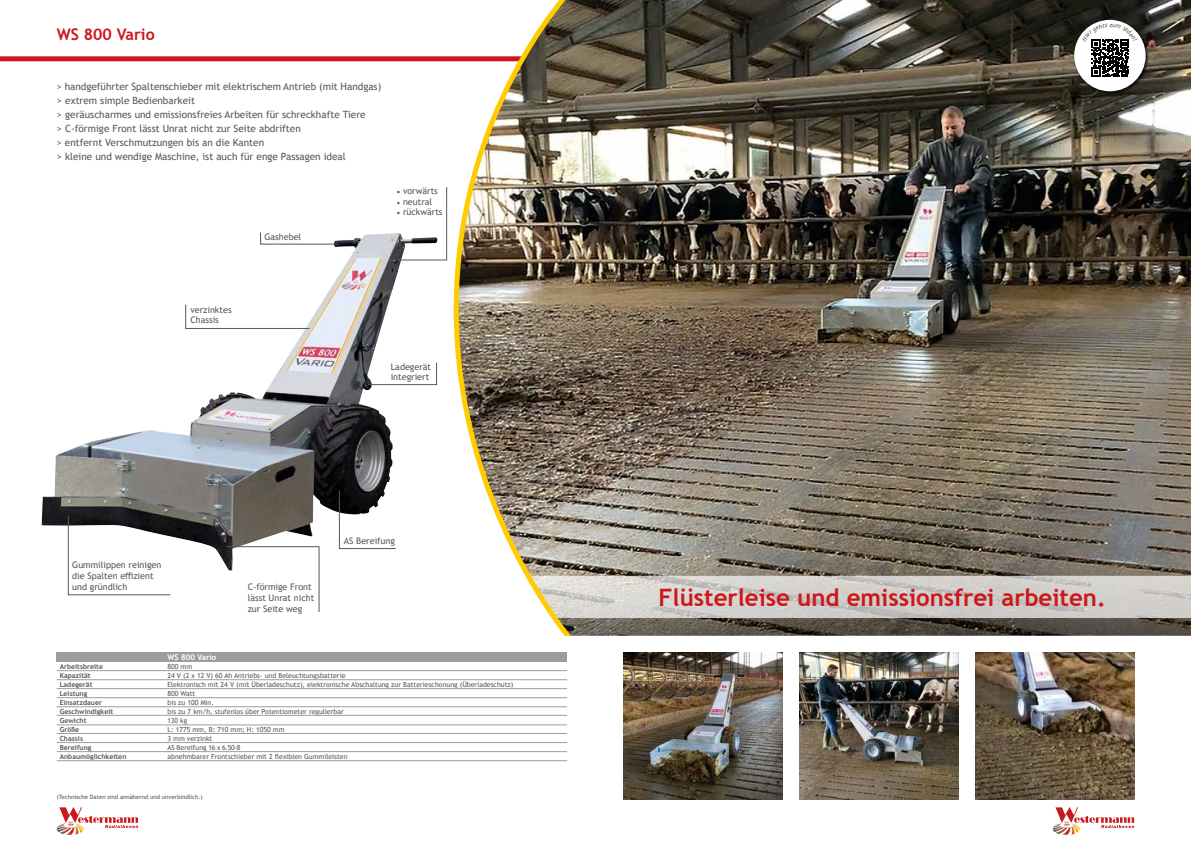
<style>
.page{position:relative;width:1191px;height:842px;background:#fff}
.page>*{position:absolute;margin:0;border:0;box-sizing:border-box;transform-origin:0 0}
.t1{font:700 24px "Trebuchet MS";color:#cd171a}
.t2{font:700 16px "Trebuchet MS";color:#cd171a}
.t3{font:10px/14px "Trebuchet MS";color:#575756}
.t4{font:9px/10.8px "Trebuchet MS";color:#575756}
.t5{font:700 8px "Trebuchet MS";color:#fff}
.t6{font:7px "Trebuchet MS";color:#575756}
.t7{font:700 7px "Trebuchet MS";color:#575756}
.t8{font:6px "Trebuchet MS";color:#575756}
.s1{font-family:"Minion Pro"}
</style>
<div class="page">
<svg style="left:57px;top:807px;width:81px;height:28px"></svg>
<svg style="left:1052px;top:807px;width:82px;height:28px"></svg>
<img style="left:41px;top:233px;width:358px;height:337px">
<div style="left:0;top:56px;width:595px;height:5px;background:#cd171a"></div>
<img style="left:575px;top:0;width:616px;height:636px">
<svg style="left:575px;top:576px;width:616px;height:42px"></svg>
<svg style="left:451px;top:0;width:124px;height:636px"></svg>
<img style="left:624px;top:652px;width:158px;height:147px">
<img style="left:799px;top:652px;width:159px;height:147px">
<svg style="left:185px;top:304px;width:125px;height:25px"></svg>
<svg style="left:68px;top:515px;width:103px;height:80px"></svg>
<svg style="left:226px;top:546px;width:93px;height:66px"></svg>
<svg style="left:339px;top:490px;width:57px;height:59px"></svg>
<div style="left:57px;top:652px;width:510px;height:10px;background:#9d9d9c"></div>
<hr style="left:57px;top:670px;width:510px;height:1px;background:#9d9d9c">
<hr style="left:57px;top:679px;width:510px;height:1px;background:#9d9d9c">
<hr style="left:57px;top:688px;width:510px;height:1px;background:#9d9d9c">
<hr style="left:57px;top:697px;width:510px;height:1px;background:#9d9d9c">
<hr style="left:57px;top:706px;width:510px;height:1px;background:#9d9d9c">
<hr style="left:57px;top:725px;width:510px;height:1px;background:#9d9d9c">
<hr style="left:57px;top:733px;width:510px;height:1px;background:#9d9d9c">
<hr style="left:57px;top:751px;width:510px;height:1px;background:#9d9d9c">
<hr style="left:57px;top:742px;width:510px;height:1px;background:#9d9d9c">
<hr style="left:57px;top:760px;width:510px;height:1px;background:#9d9d9c">
<hr style="left:57px;top:715px;width:510px;height:1px;background:#9d9d9c">
<img style="left:975px;top:652px;width:159px;height:147px">
<svg style="left:367px;top:362px;width:70px;height:23px"></svg>
<svg style="left:398px;top:187px;width:49px;height:73px"></svg>
<svg style="left:260px;top:232px;width:79px;height:13px"></svg>
<div style="left:1073px;top:19px;width:76px;height:76px;background:#000;opacity:.75"></div>
<div style="left:1074px;top:20px;width:71px;height:71px;background:#fff;border-radius:50%"></div>
<svg style="left:1081px;top:23px;width:56px;height:54px"></svg>
<h2 class="t2" style="left:57px;top:24px;width:100px">WS 800 Vario</h2>
<p class="t3" style="left:57px;top:79px;width:326px">&gt; handgeführter Spaltenschieber mit elektrischem Antrieb (mit Handgas) &gt; extrem simple Bedienbarkeit<br>&gt; geräuscharmes und emissionsfreies Arbeiten für schreckhafte Tiere<br>&gt; C-förmige Front lässt Unrat nicht zur Seite abdriften<br>&gt; entfernt Verschmutzungen bis an die Kanten<br>&gt; kleine und wendige Maschine, ist auch für enge Passagen ideal</p>
<p class="t4" style="left:264px;top:232px;width:38px">Gashebel</p>
<p class="t4" style="left:397px;top:185px;width:43px"><span class="s1">•</span> vorwärts</p>
<p class="t4" style="left:397px;top:196px;width:37px"><span class="s1">•</span> neutral</p>
<p class="t4" style="left:397px;top:207px;width:47px"><span class="s1">•</span> rückwärts</p>
<p class="t4" style="left:190px;top:304px;width:43px">verzinktes<br>Chassis</p>
<p class="t4" style="left:391px;top:361px;width:42px">Ladegerät integriert</p>
<p class="t4" style="left:72px;top:560px;width:91px">Gummilippen reinigen die Spalten effizient und gründlich</p>
<p class="t5" style="left:167px;top:652px;width:51px">WS 800 Vario</p>
<p class="t4" style="left:248px;top:581px;width:68px">C-förmige Front lässt Unrat nicht zur Seite weg</p>
<p class="t4" style="left:344px;top:535px;width:52px">AS Bereifung</p>
<p class="t7" style="left:60px;top:662px;width:45px">Arbeitsbreite</p>
<p class="t6" style="left:167px;top:662px;width:26px">800 mm</p>
<p class="t7" style="left:60px;top:671px;width:32px">Kapazität</p>
<p class="t6" style="left:167px;top:671px;width:179px">24 V (2 x 12 V) 60 Ah Antriebs- und Beleuchtungsbatterie</p>
<p class="t7" style="left:60px;top:680px;width:34px">Ladegerät</p>
<p class="t6" style="left:167px;top:680px;width:347px">Elektronisch mit 24 V (mit Überladeschutz), elektronische Abschaltung zur Batterieschonung (Überladeschutz)</p>
<p class="t7" style="left:60px;top:689px;width:29px">Leistung</p>
<p class="t6" style="left:167px;top:689px;width:29px">800 Watt</p>
<p class="t7" style="left:60px;top:698px;width:44px">Einsatzdauer</p>
<p class="t6" style="left:167px;top:698px;width:48px">bis zu 100 Min.</p>
<p class="t7" style="left:60px;top:707px;width:55px">Geschwindigkeit</p>
<p class="t6" style="left:167px;top:707px;width:178px">bis zu 7 km/h, stufenlos über Potentiometer regulierbar</p>
<p class="t7" style="left:60px;top:716px;width:28px">Gewicht</p>
<p class="t6" style="left:167px;top:716px;width:21px">130 kg</p>
<p class="t7" style="left:60px;top:725px;width:21px">Größe</p>
<p class="t6" style="left:167px;top:725px;width:118px">L: 1775 mm, B: 710 mm; H: 1050 mm</p>
<p class="t7" style="left:60px;top:734px;width:25px">Chassis</p>
<p class="t6" style="left:167px;top:734px;width:46px">3 mm verzinkt</p>
<p class="t7" style="left:60px;top:743px;width:33px">Bereifung</p>
<p class="t6" style="left:167px;top:743px;width:75px">AS Bereifung 16 x 6.50-8</p>
<p class="t7" style="left:60px;top:752px;width:68px">Anbaumöglichkeiten</p>
<p class="t6" style="left:167px;top:752px;width:182px">abnehmbarer Frontschieber mit 2 flexiblen Gummileisten</p>
<p class="t8" style="left:57px;top:793px;width:148px">(Technische Daten sind annähernd und unverbindlich.)</p>
<h1 class="t1" style="left:658px;top:582px;width:449px">Flüsterleise und emissionsfrei arbeiten.</h1>
</div>
